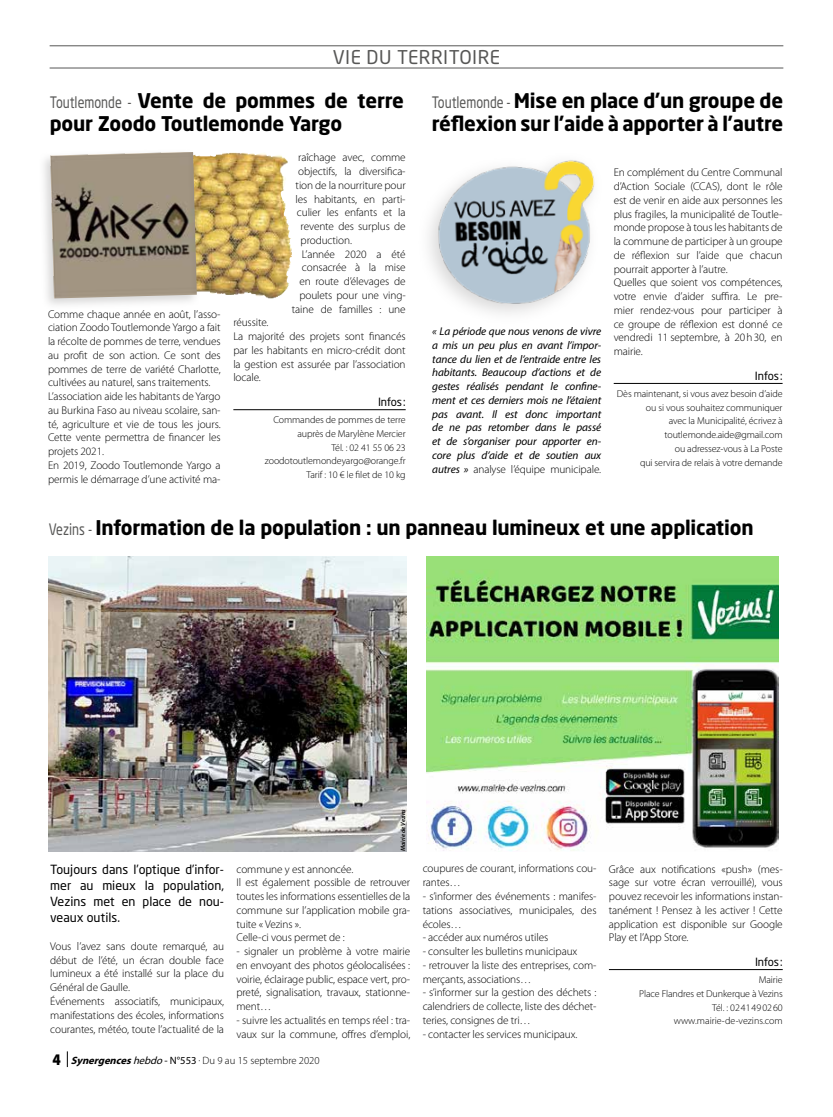
<style>
.page{position:relative;width:833px;height:1117px;background:#fff}
.page>*{position:absolute;margin:0;border:0;box-sizing:border-box;transform-origin:0 0}
.t1{font:700 20px/22.5px "Neo Sans Std";letter-spacing:-.01em;color:#000}
.t2{font:18.75px "Neo Sans Std";letter-spacing:.025em;color:#575756}
.t3{font:12.5px/16.2px "Neo Sans Std";color:#000;text-align:justify}
.t4{font:300 11.25px/13.8px "Myriad Pro";letter-spacing:-.01em;color:#000}
.t5{font:italic 11.25px/13.8px "Myriad Pro";letter-spacing:-.01em;color:#000;text-align:justify}
.t6{font:11.25px "Neo Sans Std";letter-spacing:-.02em;color:#000}
.t7{font:300 10.62px "Myriad Pro";color:#000}
.t8{font:300 10px/13.8px "Myriad Pro";letter-spacing:-.01em;color:#000;text-align:right}
.t9{font:italic 600 6.25px "Myriad Pro";color:#000}
.s1{font-weight:400;font-size:15.62px;color:#575756}
.s2{font-weight:300;font-style:normal}
.s3{font-weight:900;font-size:16.25px}
.s4{font-weight:700;font-style:italic}
.s5{font-weight:400;font-style:italic}
.s6{font-weight:400}
</style>
<div class="page">
<svg style="left:67px;top:1051px;width:1px;height:15px"></svg>
<hr style="left:50px;top:45px;width:733px;height:1px;background:#575756">
<hr style="left:50px;top:67px;width:733px;height:1px;background:#575756">
<hr style="left:609px;top:969px;width:173px;height:1px;background:#000">
<img style="left:49px;top:556px;width:357px;height:295px">
<img style="left:426px;top:556px;width:352px;height:295px">
<hr style="left:613px;top:383px;width:169px;height:1px;background:#000">
<hr style="left:233px;top:409px;width:173px;height:1px;background:#000">
<img style="left:429px;top:160px;width:166px;height:154px">
<img style="left:200px;top:153px;width:92px;height:145px">
<div style="left:38px;top:148px;width:162px;height:162px;background:#b3b2b2;opacity:.5"></div>
<img style="left:50px;top:152px;width:147px;height:146px">
<h2 class="t2" style="left:333px;top:46px;width:169px">VIE DU TERRITOIRE</h2>
<h1 class="t1" style="left:50px;top:89px;width:356px"><span class="s1">Toutlemonde -</span> Vente de pommes de terre pour Zoodo Toutlemonde Yargo</h1>
<p class="t4" style="left:48px;top:307px;width:174px">Comme chaque année en août, l’asso&shy;ciation Zoodo Toutlemonde Yargo a fait la récolte de pommes de terre, vendues au profit de son action. Ce sont des pommes de terre de variété Charlotte, cultivées au naturel, sans traitements.<br>L’association aide les habitants de Yargo au Burkina Faso au niveau scolaire, san&shy;té, agriculture et vie de tous les jours.<br>Cette vente permettra de financer les projets 2021.<br>En 2019, Zoodo Toutlemonde Yargo a permis le démarrage d’une activité ma-</p>
<p class="t4" style="left:298px;top:151px;width:109px">raîchage avec, comme</p>
<p class="t4" style="left:298px;top:164px;width:109px">objectifs, la diversifica-</p>
<p class="t4" style="left:296px;top:178px;width:112px">tion de la nourriture pour</p>
<p class="t4" style="left:296px;top:192px;width:111px">les habitants, en parti-</p>
<p class="t4" style="left:297px;top:206px;width:110px">culier les enfants et la</p>
<p class="t4" style="left:301px;top:219px;width:107px">revente des surplus de</p>
<p class="t4" style="left:301px;top:233px;width:53px">production.</p>
<p class="t4" style="left:302px;top:247px;width:105px">L’année 2020 a été</p>
<p class="t4" style="left:302px;top:261px;width:105px">consacrée à la mise</p>
<p class="t4" style="left:299px;top:274px;width:108px">en route d’élevages de</p>
<p class="t4" style="left:299px;top:288px;width:108px">poulets pour une ving-</p>
<p class="t4" style="left:292px;top:302px;width:115px">taine de familles : une</p>
<p class="t4" style="left:233px;top:316px;width:174px">réussite.<br>La majorité des projets sont financés par les habitants en micro-crédit dont la gestion est assurée par l’association locale.</p>
<p class="t6" style="left:378px;top:394px;width:29px">Infos:</p>
<p class="t8" style="left:265px;top:413px;width:142px">Commandes de pommes de terre auprès de Marylène Mercier<br>Tél. : 02 41 55 06 23 zoodotoutlemondeyargo@orange.fr<br>Tarif : 10 € le filet de 10 kg</p>
<h1 class="t1" style="left:432px;top:89px;width:353px"><span class="s1">Toutlemonde -</span> Mise en place d’un groupe de réflexion sur l’aide à apporter à l’autre</h1>
<p class="t5" style="left:432px;top:324px;width:170px">« La période que nous venons de vivre a mis un peu plus en avant l’impor&shy;tance du lien et de l’entraide entre les habitants. Beaucoup d’actions et de gestes réalisés pendant le confine&shy;ment et ces derniers mois ne l’étaient pas avant. Il est donc important de ne pas retomber dans le passé et de s’organiser pour apporter en&shy;core plus d’aide et de soutien aux autres » <span class="s2">analyse l’équipe municipale.</span></p>
<p class="t4" style="left:613px;top:166px;width:170px">En complément du Centre Communal d’Action Sociale (CCAS), dont le rôle est de venir en aide aux personnes les plus fragiles, la municipalité de Toutle&shy;monde propose à tous les habitants de la commune de participer à un groupe de réflexion sur l’aide que chacun pourrait apporter à l’autre.<br>Quelles que soient vos compétences, votre envie d’aider suffira. Le pre&shy;mier rendez-vous pour participer à ce groupe de réflexion est donné ce vendredi 11 septembre, à 20h30, en mairie.</p>
<p class="t6" style="left:755px;top:368px;width:29px">Infos:</p>
<p class="t8" style="left:617px;top:387px;width:167px">Dès maintenant, si vous avez besoin d’aide ou si vous souhaitez communiquer<br>avec la Municipalité, écrivez à toutlemonde.aide@gmail.com<br>ou adressez-vous à La Poste<br>qui servira de relais à votre demande</p>
<h1 class="t1" style="left:49px;top:515px;width:706px"><span class="s1">Vezins -</span> Information de la population : un panneau lumineux et une application</h1>
<p class="t3" style="left:50px;top:860px;width:175px">Toujours dans l’optique d’infor&shy;mer au mieux la population, Vezins met en place de nou&shy;veaux outils.</p>
<p class="t4" style="left:50px;top:939px;width:175px">Vous l’avez sans doute remarqué, au début de l’été, un écran double face lumineux a été installé sur la place du Général de Gaulle.<br>Événements associatifs, municipaux, manifestations des écoles, informations courantes, météo, toute l’actualité de la</p>
<p class="t9" style="left:399px;top:850px;width:43px;rotate:-90deg">Mairie de Vezins</p>
<p class="t4" style="left:236px;top:861px;width:175px">commune y est annoncée.<br>Il est également possible de retrouver toutes les informations essentielles de la commune sur l’application mobile gra&shy;tuite « Vezins ».<br>Celle-ci vous permet de :</p>
<p class="t4" style="left:236px;top:944px;width:175px;text-align:justify">- signaler un problème à votre mairie en envoyant des photos géolocalisées : voirie, éclairage public, espace vert, pro&shy;preté, signalisation, travaux, stationne&shy;ment…</p>
<p class="t4" style="left:236px;top:1013px;width:175px">- suivre les actualités en temps réel : tra&shy;vaux sur la commune, offres d’emploi,</p>
<p class="t7" style="left:53px;top:1054px;width:268px"><span class="s3">4</span> <span class="s4">Synergences</span><span class="s5">hebdo</span><span class="s6">- N°553 .</span> Du 9 au 15 septembre 2020</p>
<p class="t4" style="left:423px;top:861px;width:175px">coupures de courant, informations cou&shy;rantes…</p>
<p class="t4" style="left:423px;top:889px;width:175px;text-align:justify">- s’informer des événements : manifes&shy;tations associatives, municipales, des écoles…</p>
<p class="t4" style="left:423px;top:930px;width:127px">- accéder aux numéros utiles</p>
<p class="t4" style="left:423px;top:944px;width:156px">- consulter les bulletins municipaux</p>
<p class="t4" style="left:423px;top:958px;width:175px">- retrouver la liste des entreprises, com&shy;merçants, associations…</p>
<p class="t4" style="left:423px;top:985px;width:175px;text-align:justify">- s’informer sur la gestion des déchets : calendriers de collecte, liste des déchet&shy;teries, consignes de tri…</p>
<p class="t4" style="left:423px;top:1026px;width:156px">- contacter les services municipaux.</p>
<p class="t4" style="left:609px;top:861px;width:175px;text-align:justify">Grâce aux notifications «push» (mes&shy;sage sur votre écran verrouillé), vous pouvez recevoir les informations instan&shy;tanément ! Pensez à les activer ! Cette application est disponible sur Google Play et l’App Store.</p>
<p class="t6" style="left:755px;top:954px;width:29px">Infos:</p>
<p class="t8" style="left:639px;top:972px;width:145px">Mairie<br>Place Flandres et Dunkerque à Vezins<br>Tél. : 0241490260 www.mairie-de-vezins.com</p>
</div>
